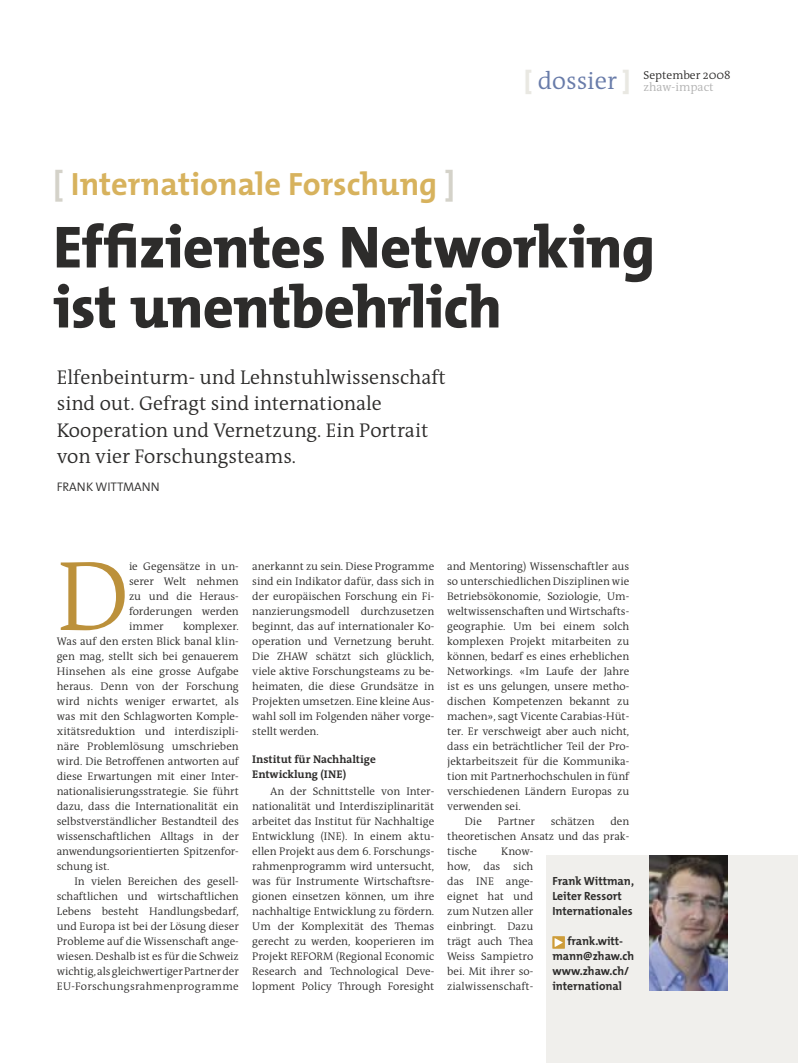
<style>
.page{position:relative;width:798px;height:1063px;background:#fff}
.page>*{position:absolute;margin:0;border:0;box-sizing:border-box;transform-origin:0 0}
.t1{font:100px "The Antiqua B4 Semi Light OV SRCKYB";color:#bc913b}
.t2{font:60px/60px "The Mix Extra Bold Plain OV TRCKYB";letter-spacing:-.015em;color:#2d2c2b}
.t3{font:32.38px "The Mix Bold Plain OV VRCKYB";color:#d7b25d}
.t4{font:20px/26.2px "The Antiqua B4 Semi Light OV SRCKYB";color:#2d2c2b}
.t5{font:12.5px "The Mix Semi Light Plain OV URCKYB";color:#2d2c2b}
.t6{font:12.12px "The Antiqua B4 Semi Light OV SRCKYB";color:#b3b3b3}
.t7{font:11.88px/15px "The Mix Bold Plain OV VRCKYB";color:#2d2c2b}
.t8{font:11.62px "The Antiqua B4 Semi Light OV SRCKYB";color:#2d2c2b}
.t9{font:11.12px/15px "The Antiqua B4 Semi Light OV SRCKYB";color:#2d2c2b;text-align:justify}
.t10{font:11.12px/15px "The Antiqua B7 Bold OV NRCKYB";color:#2d2c2b}
.s1{font-family:"The Mix Extra Bold Plain OV TRCKYB";font-size:24.75px;color:#e9e8e2}
.s2{font-size:24.75px;color:#687ba9}
.s3{color:#d4d2c9}
</style>
<div class="page">
<div style="left:545px;top:855px;width:252px;height:208px;background:#f0efec"></div>
<div style="left:552px;top:936px;width:12px;height:13px;background:#ce9d39"></div>
<svg style="left:554px;top:938px;width:9px;height:9px"></svg>
<img style="left:649px;top:855px;width:77px;height:135px">
<p class="t8" style="left:524px;top:68px;width:208px"><span class="s1">[</span> <span class="s2">dossier</span> <span class="s1">]</span> September 2008</p>
<p class="t6" style="left:643px;top:80px;width:72px">zhaw-impact</p>
<h3 class="t3" style="left:53px;top:165px;width:403px"><span class="s3">[</span> Internationale Forschung <span class="s3">]</span></h3>
<h2 class="t2" style="left:53px;top:217px;width:603px">Effizientes Networking ist unentbehrlich</h2>
<h3 class="t4" style="left:57px;top:364px;width:390px">Elfenbeinturm- und Lehnstuhlwissenschaft sind out. Gefragt sind internationale Kooperation und Vernetzung. Ein Portrait von vier Forschungsteams.</h3>
<p class="t5" style="left:57px;top:479px;width:104px">FRANK WITTMANN</p>
<h1 class="t1" style="left:57px;top:537px;width:74px">D</h1>
<p class="t9" style="left:129px;top:559px;width:111px">ie Gegensätze in un&shy;serer Welt nehmen zu und die Heraus&shy;forderungen werden immer</p>
<p class="t9" style="left:57px;top:619px;width:183px;text-indent:126px">komplexer.<br>Was auf den ersten Blick banal klin&shy;gen mag, stellt sich bei genauerem Hinsehen als eine grosse Aufgabe heraus. Denn von der Forschung wird nichts weniger erwartet, als was mit den Schlagworten Komple&shy;xitätsreduktion und interdiszipli&shy;näre Problemlösung umschrieben wird. Die Betroffenen antworten auf diese Erwartungen mit einer Inter&shy;nationalisierungsstrategie. Sie führt dazu, dass die Internationalität ein selbstverständlicher Bestandteil des wissenschaftlichen Alltags in der anwendungsorientierten Spitzenfor&shy;schung ist.</p>
<p class="t9" style="left:57px;top:874px;width:183px;text-indent:18px">In vielen Bereichen des gesell&shy;schaftlichen und wirtschaftlichen Lebens besteht Handlungsbedarf, und Europa ist bei der Lösung dieser Probleme auf die Wissenschaft ange&shy;wiesen. Deshalb ist es für die Schweiz wichtig,alsgleichwertigerPartnerder EU-Forschungsrahmenprogramme</p>
<p class="t9" style="left:252px;top:559px;width:183px">anerkannt zu sein. Diese Programme sind ein Indikator dafür, dass sich in der europäischen Forschung ein Fi&shy;nanzierungsmodell durchzusetzen beginnt, das auf internationaler Ko&shy;operation und Vernetzung beruht.<br>Die ZHAW schätzt sich glücklich, viele aktive Forschungsteams zu be&shy;heimaten, die diese Grundsätze in Projekten umsetzen. Eine kleine Aus&shy;wahl soll im Folgenden näher vorge&shy;stellt werden.</p>
<p class="t10" style="left:252px;top:752px;width:125px">Institut für Nachhaltige<br>Entwicklung (INE)</p>
<p class="t9" style="left:252px;top:784px;width:183px;text-indent:18px">An der Schnittstelle von Inter&shy;nationalität und Interdisziplinarität arbeitet das Institut für Nachhaltige Entwicklung (INE). In einem aktu&shy;ellen Projekt aus dem 6. Forschungs&shy;rahmenprogramm wird untersucht, was für Instrumente Wirtschaftsre&shy;gionen einsetzen können, um ihre nachhaltige Entwicklung zu fördern.<br>Um der Komplexität des Themas gerecht zu werden, kooperieren im Projekt REFORM (Regional Economic Research and Technological Deve&shy;lopment Policy Through Foresight</p>
<p class="t9" style="left:447px;top:559px;width:183px">and Mentoring) Wissenschaftler aus</p>
<p class="t9" style="left:447px;top:574px;width:183px">so unterschiedlichen Disziplinen wie</p>
<p class="t9" style="left:447px;top:589px;width:183px">Betriebsökonomie, Soziologie, Um-</p>
<p class="t9" style="left:447px;top:604px;width:183px">weltwissenschaften und Wirtschafts-</p>
<p class="t9" style="left:447px;top:619px;width:183px">geographie. Um bei einem solch</p>
<p class="t9" style="left:447px;top:634px;width:183px">komplexen Projekt mitarbeiten zu</p>
<p class="t9" style="left:447px;top:649px;width:183px">können, bedarf es eines erheblichen</p>
<p class="t9" style="left:447px;top:664px;width:183px">Networkings. «Im Laufe der Jahre</p>
<p class="t9" style="left:447px;top:679px;width:183px">ist es uns gelungen, unsere metho-</p>
<p class="t9" style="left:447px;top:694px;width:183px">dischen Kompetenzen bekannt zu</p>
<p class="t9" style="left:447px;top:709px;width:183px">machen», sagt Vicente Carabias-Hüt-</p>
<p class="t9" style="left:447px;top:724px;width:183px">ter. Er verschweigt aber auch nicht,</p>
<p class="t9" style="left:447px;top:739px;width:183px">dass ein beträchtlicher Teil der Pro-</p>
<p class="t9" style="left:447px;top:754px;width:183px">jektarbeitszeit für die Kommunika-</p>
<p class="t9" style="left:447px;top:769px;width:183px">tion mit Partnerhochschulen in fünf</p>
<p class="t9" style="left:447px;top:784px;width:183px">verschiedenen Ländern Europas zu</p>
<p class="t9" style="left:447px;top:799px;width:75px">verwenden sei.</p>
<p class="t9" style="left:465px;top:814px;width:18px">Die</p>
<p class="t9" style="left:497px;top:814px;width:39px">Partner</p>
<p class="t9" style="left:550px;top:814px;width:45px">schätzen</p>
<p class="t9" style="left:447px;top:814px;width:183px;text-indent:163px">den theoretischen Ansatz und das prak&shy;tische</p>
<p class="t9" style="left:447px;top:844px;width:88px;text-indent:54px">Know&shy;how, das sich das INE ange&shy;eignet hat und zum Nutzen aller einbringt. Dazu trägt auch Thea Weiss Sampietro bei. Mit ihrer so&shy;zialwissenschaft-</p>
<p class="t7" style="left:552px;top:873px;width:83px">Frank Wittman,<br>Leiter Ressort<br>Internationales</p>
<p class="t7" style="left:552px;top:933px;width:83px;text-indent:15px">frank.witt&shy;mann@zhaw.ch www.zhaw.ch/ international</p>
</div>
